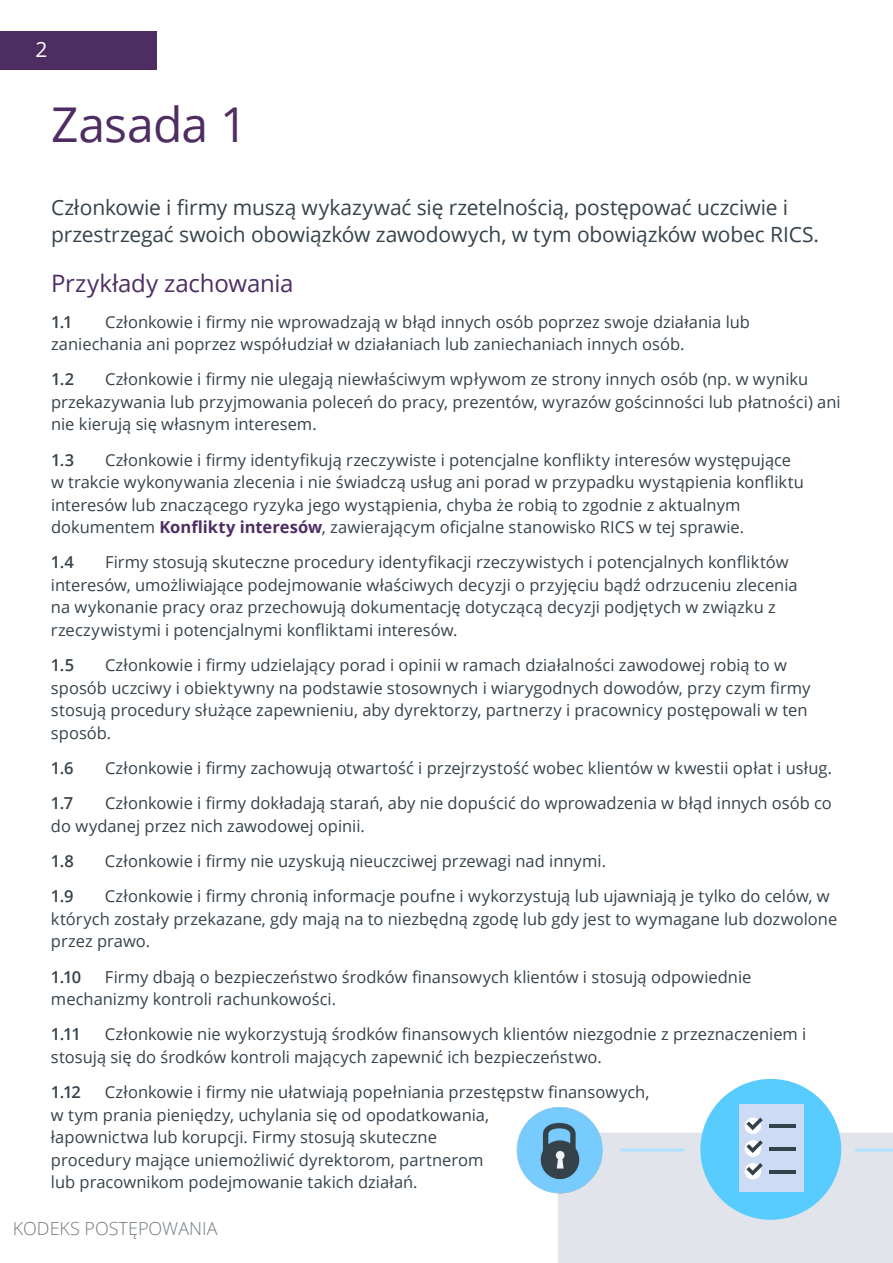
<style>
.page{position:relative;width:893px;height:1263px;background:#fff}
.page>*{position:absolute;margin:0;border:0;box-sizing:border-box;transform-origin:0 0}
.t1{font:48px "Open Sans";letter-spacing:-.015em;color:#4e2d63}
.t2{font:24px "Open Sans";letter-spacing:-.01em;color:#4e2d63}
.t3{font:21px/27px "Open Sans";letter-spacing:-.01em;color:#36424a}
.t4{font:300 18px "Open Sans";color:#727b80}
.t5{font:16.5px/22.5px "Open Sans";color:#36424a}
.t6{font:600 16.5px "Open Sans";color:#36424a}
.t7{font:13.5px "Open Sans";color:#fff}
.s1{font-size:21px}
.s2{font-weight:700;color:#4e2d63}
</style>
<div class="page">
<div style="left:0;top:31px;width:157px;height:39px;background:#4e2d63"></div>
<div style="left:559px;top:1133px;width:333px;height:129px;background:#e1e5eb"></div>
<div style="left:558px;top:1132px;width:335px;height:131px;border:2px solid #e1e5eb"></div>
<div style="left:700px;top:1079px;width:141px;height:141px;background:#59ccff;border-radius:50%"></div>
<div style="left:740px;top:1104px;width:64px;height:88px;background:#cddbf4"></div>
<div style="left:745px;top:1117px;width:16px;height:17px;background:#fff;border-radius:50%"></div>
<svg style="left:746px;top:1118px;width:17px;height:12px"></svg>
<hr style="left:769px;top:1124px;width:26px;height:4px;background:#33424b">
<div style="left:745px;top:1140px;width:16px;height:17px;background:#fff;border-radius:50%"></div>
<svg style="left:746px;top:1140px;width:17px;height:13px"></svg>
<hr style="left:769px;top:1147px;width:26px;height:4px;background:#33424b">
<div style="left:745px;top:1163px;width:16px;height:16px;background:#fff;border-radius:50%"></div>
<svg style="left:746px;top:1163px;width:17px;height:13px"></svg>
<hr style="left:769px;top:1170px;width:26px;height:3px;background:#33424b">
<hr style="left:620px;top:1148px;width:64px;height:3px;background:#b1e1ff">
<hr style="left:855px;top:1148px;width:38px;height:3px;background:#b1e1ff">
<img style="left:516px;top:1107px;width:86px;height:86px">
<p class="t7" style="left:35px;top:42px;width:14px">I P<span class="s1">2</span></p>
<h1 class="t1" style="left:51px;top:91px;width:198px">Zasada 1</h1>
<p class="t3" style="left:51px;top:193px;width:770px">Członkowie i firmy muszą wykazywać się rzetelnością, postępować uczciwie i przestrzegać swoich obowiązków zawodowych, w tym obowiązków wobec RICS.</p>
<h2 class="t2" style="left:51px;top:267px;width:244px">Przykłady zachowania</h2>
<p class="t6" style="left:51px;top:310px;width:23px">1.1</p>
<p class="t5" style="left:51px;top:310px;width:700px;text-indent:54px">Członkowie i firmy nie wprowadzają w błąd innych osób poprzez swoje działania lub zaniechania ani poprzez współudział w działaniach lub zaniechaniach innych osób.</p>
<p class="t6" style="left:51px;top:368px;width:25px">1.2</p>
<p class="t5" style="left:51px;top:368px;width:791px;text-indent:54px">Członkowie i firmy nie ulegają niewłaściwym wpływom ze strony innych osób (np. w wyniku przekazywania lub przyjmowania poleceń do pracy, prezentów, wyrazów gościnności lub płatności) ani nie kierują się własnym interesem.</p>
<p class="t6" style="left:51px;top:448px;width:25px">1.3</p>
<p class="t5" style="left:51px;top:448px;width:754px;text-indent:54px">Członkowie i firmy identyfikują rzeczywiste i potencjalne konflikty interesów występujące w trakcie wykonywania zlecenia i nie świadczą usług ani porad w przypadku wystąpienia konfliktu interesów lub znaczącego ryzyka jego wystąpienia, chyba że robią to zgodnie z aktualnym dokumentem <span class="s2">Konflikty interesów</span>, zawierającym oficjalne stanowisko RICS w tej sprawie.</p>
<p class="t6" style="left:51px;top:551px;width:25px">1.4</p>
<p class="t5" style="left:51px;top:551px;width:748px;text-indent:54px">Firmy stosują skuteczne procedury identyfikacji rzeczywistych i potencjalnych konfliktów interesów, umożliwiające podejmowanie właściwych decyzji o przyjęciu bądź odrzuceniu zlecenia na wykonanie pracy oraz przechowują dokumentację dotyczącą decyzji podjętych w związku z rzeczywistymi i potencjalnymi konfliktami interesów.</p>
<p class="t6" style="left:51px;top:654px;width:25px">1.5</p>
<p class="t5" style="left:51px;top:654px;width:761px;text-indent:54px">Członkowie i firmy udzielający porad i opinii w ramach działalności zawodowej robią to w sposób uczciwy i obiektywny na podstawie stosownych i wiarygodnych dowodów, przy czym firmy stosują procedury służące zapewnieniu, aby dyrektorzy, partnerzy i pracownicy postępowali w ten sposób.</p>
<p class="t6" style="left:51px;top:757px;width:24px">1.6</p>
<p class="t5" style="left:105px;top:756px;width:729px">Członkowie i firmy zachowują otwartość i przejrzystość wobec klientów w kwestii opłat i usług.</p>
<p class="t6" style="left:51px;top:792px;width:24px">1.7</p>
<p class="t5" style="left:51px;top:792px;width:782px;text-indent:54px">Członkowie i firmy dokładają starań, aby nie dopuścić do wprowadzenia w błąd innych osób co do wydanej przez nich zawodowej opinii.</p>
<p class="t6" style="left:51px;top:850px;width:25px">1.8</p>
<p class="t5" style="left:105px;top:849px;width:503px">Członkowie i firmy nie uzyskują nieuczciwej przewagi nad innymi.</p>
<p class="t6" style="left:51px;top:885px;width:24px">1.9</p>
<p class="t5" style="left:51px;top:885px;width:788px;text-indent:54px">Członkowie i firmy chronią informacje poufne i wykorzystują lub ujawniają je tylko do celów, w których zostały przekazane, gdy mają na to niezbędną zgodę lub gdy jest to wymagane lub dozwolone przez prawo.</p>
<p class="t6" style="left:51px;top:965px;width:32px">1.10</p>
<p class="t5" style="left:51px;top:965px;width:702px;text-indent:54px">Firmy dbają o bezpieczeństwo środków finansowych klientów i stosują odpowiednie mechanizmy kontroli rachunkowości.</p>
<p class="t6" style="left:51px;top:1023px;width:31px">1.11</p>
<p class="t5" style="left:51px;top:1023px;width:757px;text-indent:54px">Członkowie nie wykorzystują środków finansowych klientów niezgodnie z przeznaczeniem i stosują się do środków kontroli mających zapewnić ich bezpieczeństwo.</p>
<p class="t6" style="left:51px;top:1081px;width:32px">1.12</p>
<p class="t5" style="left:51px;top:1080px;width:600px;text-indent:54px">Członkowie i firmy nie ułatwiają popełniania przestępstw finansowych, w tym prania pieniędzy, uchylania się od opodatkowania,<br>łapownictwa lub korupcji. Firmy stosują skuteczne<br>procedury mające uniemożliwić dyrektorom, partnerom<br>lub pracownikom podejmowanie takich działań.</p>
<p class="t4" style="left:13px;top:1216px;width:206px">KODEKS POSTĘPOWANIA</p>
</div>
